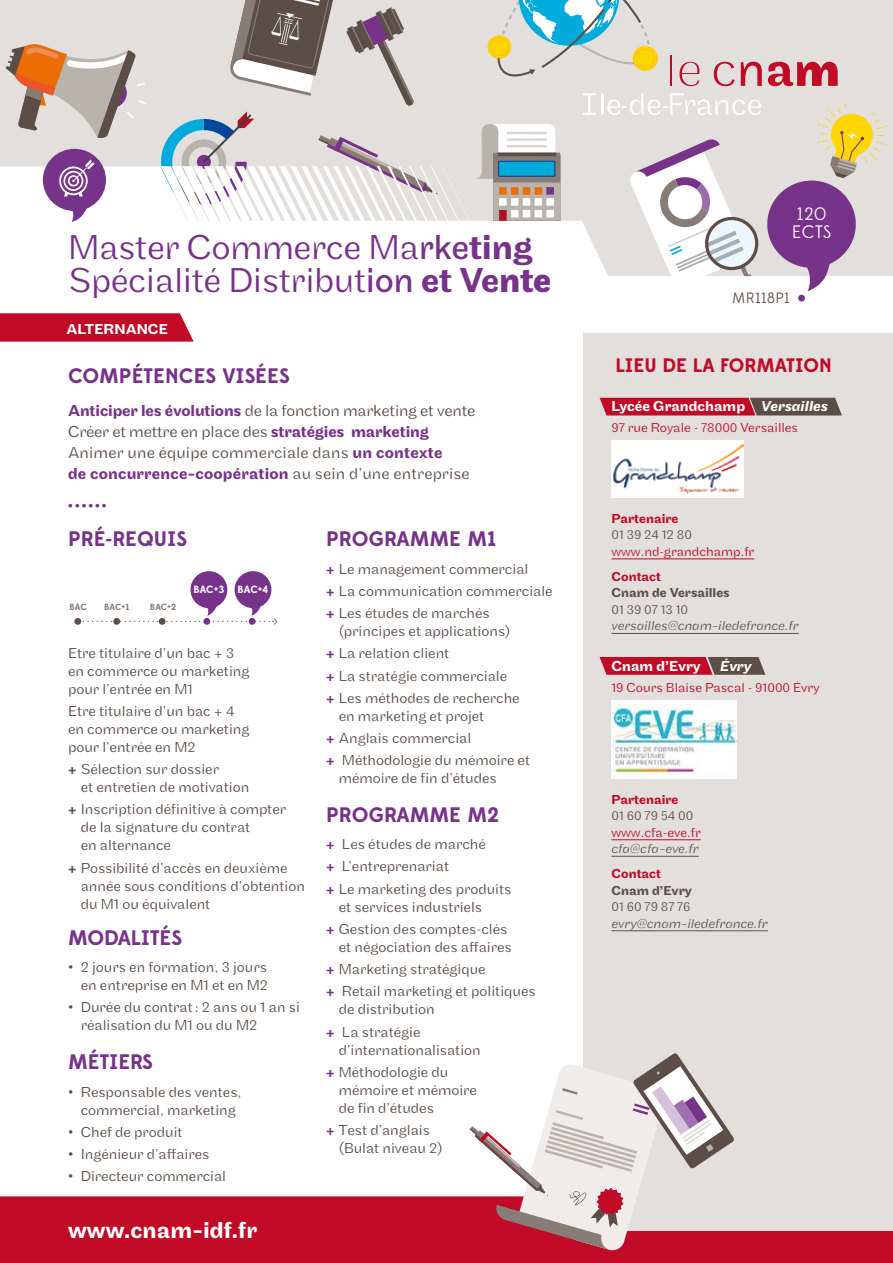
<style>
.page{position:relative;width:893px;height:1263px;background:#fff}
.page>*{position:absolute;margin:0;border:0;box-sizing:border-box;transform-origin:0 0}
.t1{font:300 36px/33px "Maple";letter-spacing:-.01em;color:#77328a}
.t2{font:500 24px "Maple";color:#fff}
.t3{font:700 21px "Edmondsans";color:#77328a}
.t4{font:700 19.5px "Edmondsans";color:#c10a25}
.t5{font:18px/18px "Edmondsans";letter-spacing:.025em;color:#fff}
.t6{font:300 16.5px/21px "Maple";letter-spacing:-.01em;color:#5c4e47}
.t7{font:300 15px/18px "Maple";color:#5c4e47}
.t8{font:500 15px "Maple";color:#fff}
.t9{font:15px "Edmondsans";letter-spacing:.025em;color:#5c4e47}
.t10{font:italic 500 15px "Maple";color:#fff}
.t11{font:300 13.5px "Maple";color:#c10a25}
.t12{font:italic 300 13.5px "Maple";color:#5c4e47}
.t13{font:300 13.5px "Maple";color:#5c4e47}
.t14{font:500 13.5px "Maple";color:#c10a25}
.t15{font:500 13.5px "Maple";color:#5c4e47}
.t16{font:700 13.5px "Maple";color:#77328a}
.t17{font:700 10.5px "Edmondsans";letter-spacing:-.01em;color:#fff}
.t18{font:700 9px "Edmondsans";letter-spacing:-.01em;color:#887c77}
.s1{font-weight:400}
.s2{font-weight:500}
.s3{font-weight:700}
.s4{font-weight:500;color:#77328a}
.s5{font-style:italic}
</style>
<div class="page">
<div style="left:0;top:1196px;width:893px;height:67px;background:#c10a25"></div>
<div style="left:583px;top:333px;width:310px;height:898px;background:#e2dfdd"></div>
<div style="left:762px;top:0;width:131px;height:276px;background:#e2dfdd"></div>
<svg style="left:817px;top:104px;width:70px;height:74px;background:#e3d394"></svg>
<div style="left:767px;top:181px;width:89px;height:87px;background:#77328a;border-radius:50%"></div>
<svg style="left:798px;top:263px;width:34px;height:28px"></svg>
<div style="left:798px;top:295px;width:7px;height:6px;background:#77328a;border-radius:50%"></div>
<div style="left:74px;top:618px;width:7px;height:7px;background:#5c4e47;border-radius:50%"></div>
<div style="left:190px;top:571px;width:37px;height:37px;background:#77328a;border-radius:50%"></div>
<svg style="left:0;top:313px;width:194px;height:29px;background:#c41831"></svg>
<svg style="left:470px;top:1053px;width:264px;height:198px"></svg>
<div style="left:235px;top:571px;width:36px;height:37px;background:#77328a;border-radius:50%"></div>
<svg style="left:79px;top:600px;width:199px;height:25px"></svg>
<div style="left:249px;top:618px;width:7px;height:7px;background:#77328a;border-radius:50%"></div>
<svg style="left:600px;top:398px;width:242px;height:17px;background:#9e2836"></svg>
<svg style="left:600px;top:657px;width:165px;height:18px;background:#a42b3a"></svg>
<hr style="left:611px;top:839px;width:90px;height:1px;background:#c10a25">
<hr style="left:611px;top:856px;width:88px;height:1px;background:#5c4e47">
<hr style="left:611px;top:930px;width:157px;height:1px;background:#5c4e47">
<img style="left:611px;top:701px;width:125px;height:77px">
<hr style="left:611px;top:559px;width:143px;height:1px;background:#c10a25">
<hr style="left:611px;top:633px;width:188px;height:1px;background:#5c4e47">
<img style="left:611px;top:440px;width:132px;height:58px">
<svg style="left:0;top:0;width:762px;height:277px"></svg>
<svg style="left:768px;top:62px;width:70px;height:24px;background:#cc5666"></svg>
<h1 class="t1" style="left:68px;top:231px;width:485px">Master Commerce Ma<span class="s1">rke</span><span class="s2">ting<br></span>Spécialité Distribut<span class="s1">ion</span> <span class="s2">et Ve</span><span class="s3">nte</span></h1>
<p class="t8" style="left:66px;top:320px;width:103px">ALTERNANCE</p>
<h3 class="t3" style="left:68px;top:362px;width:223px">COMPÉTENCES VISÉES</h3>
<p class="t6" style="left:68px;top:400px;width:409px"><span class="s4">Anticiper les évolutions</span> de la fonction marketing et vente Créer et mettre en place des <span class="s4">stratégies marketing </span>Animer une équipe commerciale dans <span class="s4">un contexte<br>de concurrence-coopération</span> au sein d’une entreprise</p>
<p class="t16" style="left:68px;top:498px;width:40px">••••••</p>
<h3 class="t3" style="left:68px;top:526px;width:120px">PRÉ-REQUIS</h3>
<h3 class="t3" style="left:326px;top:526px;width:172px">PROGRAMME M1</h3>
<p class="t18" style="left:69px;top:601px;width:19px">BAC</p>
<p class="t18" style="left:104px;top:601px;width:27px">BAC+1</p>
<p class="t18" style="left:150px;top:601px;width:28px">BAC+2</p>
<p class="t17" style="left:194px;top:583px;width:32px">BAC+3</p>
<p class="t17" style="left:238px;top:583px;width:32px">BAC+4</p>
<p class="t7" style="left:68px;top:644px;width:183px">Etre titulaire d’un bac + 3 en commerce ou marketing pour l’entrée en M1</p>
<p class="t7" style="left:68px;top:702px;width:183px">Etre titulaire d’un bac + 4 en commerce ou marketing pour l’entrée en M2</p>
<p class="t7" style="left:81px;top:760px;width:170px;text-indent:-13px"><span class="s2">+</span> Sélection sur dossier<br>et entretien de motivation</p>
<p class="t7" style="left:81px;top:800px;width:207px;text-indent:-13px"><span class="s2">+</span> Inscription définitive à compter de la signature du contrat<br>en alternance</p>
<p class="t7" style="left:81px;top:859px;width:226px;text-indent:-13px"><span class="s2">+</span> Possibilité d’accès en deuxième année sous conditions d’obtention du M1 ou équivalent</p>
<h3 class="t3" style="left:68px;top:924px;width:115px">MODALITÉS</h3>
<p class="t7" style="left:68px;top:958px;width:202px;text-align:right">• 2 jours en formation, 3 jours en entreprise en M1 et en M2</p>
<p class="t7" style="left:81px;top:998px;width:221px;text-indent:-13px">• Durée du contrat: 2 ans ou 1 an si réalisation du M1 ou du M2</p>
<h3 class="t3" style="left:68px;top:1049px;width:86px">MÉTIERS</h3>
<p class="t7" style="left:68px;top:1083px;width:175px;text-align:center">• Responsable des ventes, commercial, marketing</p>
<p class="t7" style="left:68px;top:1123px;width:116px">• Chef de produit</p>
<p class="t7" style="left:68px;top:1145px;width:143px">• Ingénieur d’affaires</p>
<p class="t7" style="left:68px;top:1167px;width:160px">• Directeur commercial</p>
<h2 class="t2" style="left:68px;top:1216px;width:191px">www.cnam-idf.fr</h2>
<p class="t7" style="left:326px;top:558px;width:228px;line-height:22.2px"><span class="s4">+</span> Le management commercial<br><span class="s4">+</span> La communication commerciale <span class="s4">+</span> Les études de marchés</p>
<p class="t7" style="left:326px;top:620px;width:195px;line-height:22.2px;text-indent:13px">(principes et applications) <span class="s4">+</span> La relation client<br><span class="s4">+</span> La stratégie commerciale<br><span class="s4">+</span> Les méthodes de recherche</p>
<p class="t7" style="left:326px;top:705px;width:206px;line-height:22.2px;text-indent:13px">en marketing et projet<br><span class="s4">+</span> Anglais commercial<br><span class="s4">+</span> Méthodologie du mémoire et</p>
<p class="t7" style="left:339px;top:769px;width:159px">mémoire de fin d’études</p>
<h3 class="t3" style="left:326px;top:801px;width:175px">PROGRAMME M2</h3>
<p class="t7" style="left:326px;top:833px;width:187px;line-height:22.2px"><span class="s4">+</span> Les études de marché<br><span class="s4">+</span> L’entreprenariat<br><span class="s4">+</span> Le marketing des produits</p>
<p class="t7" style="left:326px;top:895px;width:183px;line-height:22.2px;text-indent:13px">et services industriels<br><span class="s4">+</span> Gestion des comptes-clés</p>
<p class="t7" style="left:326px;top:936px;width:211px;line-height:22.2px;text-indent:13px">et négociation des affaires<br><span class="s4">+</span> Marketing stratégique<br><span class="s4">+</span> Retail marketing et politiques</p>
<p class="t7" style="left:326px;top:998px;width:110px;line-height:22.2px;text-indent:13px">de distribution <span class="s4">+</span> La stratégie</p>
<p class="t7" style="left:326px;top:1038px;width:156px;line-height:22.2px;text-indent:13px">d’internationalisation <span class="s4">+</span> Méthodologie du</p>
<p class="t7" style="left:339px;top:1081px;width:140px">mémoire et mémoire de fin d’études</p>
<p class="t7" style="left:339px;top:1121px;width:105px;text-indent:-13px"><span class="s4">+</span> Test d’anglais (Bulat niveau 2)</p>
<p class="t5" style="left:792px;top:205px;width:41px">120<br>ECTS</p>
<p class="t9" style="left:732px;top:289px;width:59px">MR118P1</p>
<h3 class="t4" style="left:616px;top:353px;width:218px">LIEU DE LA FORMATION</h3>
<p class="t8" style="left:611px;top:397px;width:218px">Lycée Grandchamp <span class="s5">Versailles</span></p>
<p class="t11" style="left:611px;top:420px;width:188px">97 rue Royale - 78000 Versailles</p>
<p class="t14" style="left:611px;top:511px;width:69px">Partenaire</p>
<p class="t13" style="left:611px;top:527px;width:82px">01 39 24 12 80</p>
<p class="t11" style="left:611px;top:544px;width:144px">www.nd-grandchamp.fr</p>
<p class="t14" style="left:611px;top:569px;width:51px">Contact</p>
<p class="t15" style="left:611px;top:585px;width:120px">Cnam de Versailles</p>
<p class="t13" style="left:611px;top:602px;width:78px">01 39 07 13 10</p>
<p class="t12" style="left:611px;top:618px;width:189px">versailles@cnam-iledefrance.fr</p>
<p class="t8" style="left:611px;top:658px;width:91px">Cnam d’Evry</p>
<p class="t10" style="left:720px;top:658px;width:33px">Évry</p>
<p class="t11" style="left:611px;top:680px;width:210px">19 Cours Blaise Pascal - 91000 Évry</p>
<p class="t14" style="left:611px;top:791px;width:69px">Partenaire</p>
<p class="t13" style="left:611px;top:808px;width:83px">01 60 79 54 00</p>
<p class="t11" style="left:611px;top:825px;width:91px">www.cfa-eve.fr</p>
<p class="t12" style="left:611px;top:841px;width:89px">cfa@cfa-eve.fr</p>
<p class="t14" style="left:611px;top:866px;width:51px">Contact</p>
<p class="t15" style="left:611px;top:882px;width:82px">Cnam d’Evry</p>
<p class="t13" style="left:611px;top:899px;width:80px">01 60 79 87 76</p>
<p class="t12" style="left:611px;top:916px;width:158px">evry@cnam-iledefrance.fr</p>
</div>
